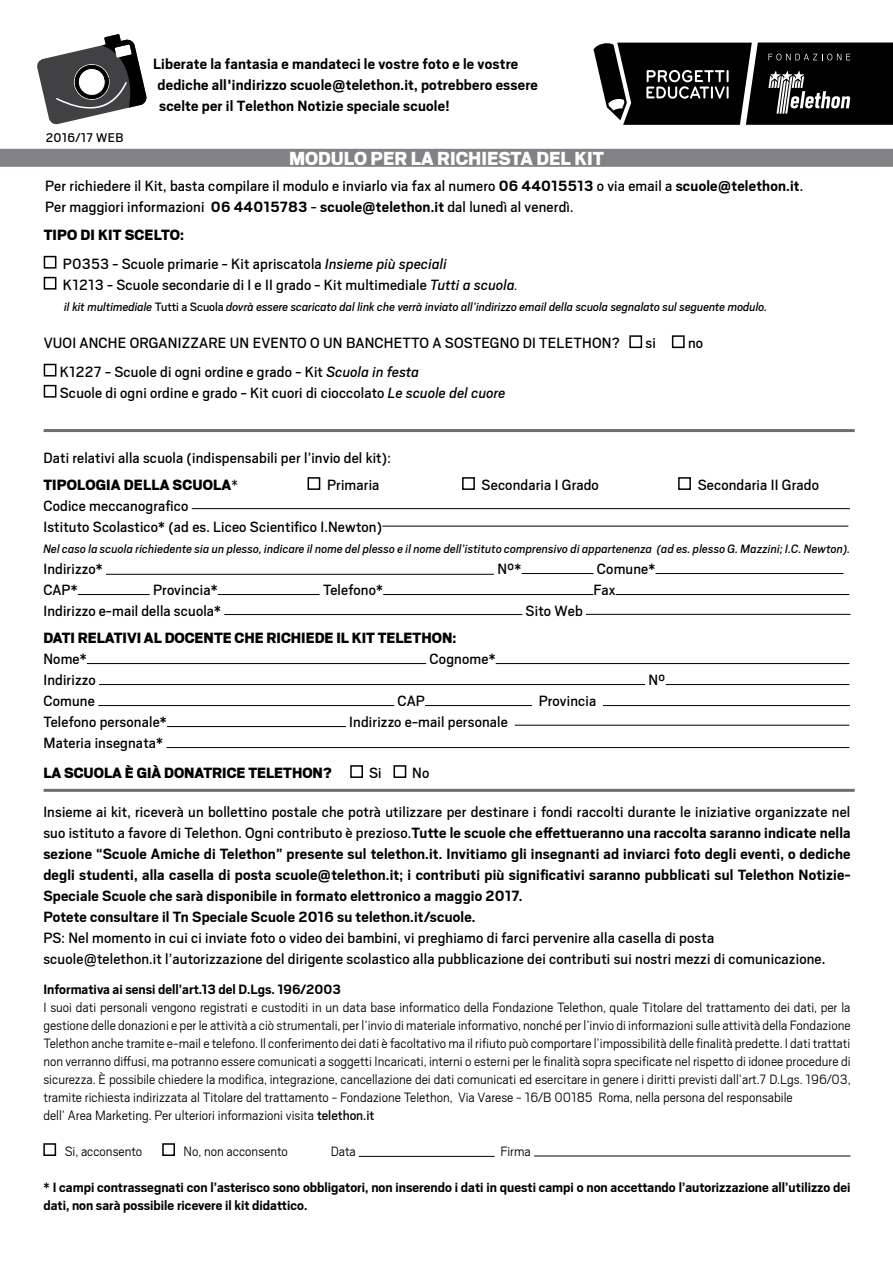
<style>
.page{position:relative;width:893px;height:1263px;background:#fff}
.page>*{position:absolute;margin:0;border:0;box-sizing:border-box;transform-origin:0 0}
.t1{font:900 21px "Scout";color:#fff}
.t2{font:16.5px/21px "Scout";letter-spacing:.01em;color:#000}
.t3{font:700 16.5px/21px "Scout";letter-spacing:.01em;color:#000}
.t4{font:900 16.5px "Scout";color:#000}
.t5{font:300 15px/18px "Scout";color:#000}
.t6{font:700 15px/18px "Scout";color:#000}
.t7{font:14.1px "Scout";letter-spacing:.01em;color:#000}
.t8{font:italic 13.5px "Scout";color:#000}
.s1{font-weight:700}
.s2{font-weight:900}
.s3{font-style:italic}
.s4{font-style:italic;font-size:13.5px}
.s5{font-style:normal}
.s6{font-weight:300}
.s7{font-weight:400}
.s8{font-size:18px}
</style>
<div class="page">
<div style="left:44px;top:256px;width:12px;height:13px;border:2px solid #000"></div>
<div style="left:44px;top:277px;width:12px;height:13px;border:2px solid #000"></div>
<div style="left:629px;top:335px;width:13px;height:13px;border:2px solid #000"></div>
<div style="left:672px;top:335px;width:13px;height:13px;border:2px solid #000"></div>
<div style="left:44px;top:364px;width:12px;height:12px;border:2px solid #000"></div>
<div style="left:44px;top:385px;width:12px;height:13px;border:2px solid #000"></div>
<div style="left:308px;top:477px;width:12px;height:13px;border:2px solid #000"></div>
<div style="left:462px;top:477px;width:13px;height:13px;border:2px solid #000"></div>
<div style="left:678px;top:477px;width:13px;height:13px;border:2px solid #000"></div>
<hr style="left:192px;top:508px;width:658px;height:1px;background:#000">
<hr style="left:106px;top:574px;width:388px;height:1px;background:#000">
<hr style="left:522px;top:573px;width:71px;height:1px;background:#000">
<hr style="left:655px;top:573px;width:188px;height:1px;background:#000">
<hr style="left:78px;top:594px;width:72px;height:1px;background:#000">
<hr style="left:218px;top:594px;width:102px;height:1px;background:#000">
<hr style="left:383px;top:594px;width:210px;height:1px;background:#000">
<hr style="left:616px;top:594px;width:233px;height:1px;background:#000">
<hr style="left:224px;top:614px;width:298px;height:1px;background:#000">
<hr style="left:586px;top:614px;width:264px;height:1px;background:#000">
<hr style="left:87px;top:663px;width:339px;height:1px;background:#000">
<hr style="left:496px;top:663px;width:353px;height:1px;background:#000">
<hr style="left:99px;top:684px;width:546px;height:1px;background:#000">
<hr style="left:666px;top:684px;width:183px;height:1px;background:#000">
<hr style="left:98px;top:705px;width:296px;height:1px;background:#000">
<hr style="left:425px;top:705px;width:107px;height:1px;background:#000">
<hr style="left:603px;top:705px;width:247px;height:1px;background:#000">
<hr style="left:167px;top:726px;width:179px;height:1px;background:#000">
<hr style="left:515px;top:725px;width:334px;height:1px;background:#000">
<hr style="left:167px;top:747px;width:682px;height:1px;background:#000">
<div style="left:350px;top:765px;width:13px;height:13px;border:2px solid #000"></div>
<div style="left:393px;top:765px;width:13px;height:13px;border:2px solid #000"></div>
<div style="left:43px;top:1143px;width:13px;height:13px;border:2px solid #000"></div>
<div style="left:162px;top:1143px;width:13px;height:13px;border:2px solid #000"></div>
<hr style="left:359px;top:1156px;width:136px;height:1px;background:#000">
<div style="left:0;top:149px;width:893px;height:18px;background:#808285"></div>
<hr style="left:534px;top:1155px;width:316px;height:1px;background:#000">
<hr style="left:382px;top:526px;width:466px;height:1px;background:#000">
<svg style="left:37px;top:34px;width:110px;height:91px"></svg>
<hr style="left:44px;top:429px;width:811px;height:3px;background:#6d6e71">
<hr style="left:44px;top:789px;width:811px;height:3px;background:#6d6e71">
<svg style="left:594px;top:42px;width:299px;height:83px;background:#282828"></svg>
<p class="t7" style="left:46px;top:128px;width:79px">2016/17 WEB</p>
<p class="t3" style="left:153px;top:52px;width:386px">Liberate la fantasia e mandateci le vostre foto e le vostre dediche all'indirizzo scuole@telethon.it, potrebbero essere scelte per il Telethon Notizie speciale scuole!</p>
<p class="t1" style="left:289px;top:145px;width:316px">MODULO PER LA RICHIESTA DEL KIT</p>
<p class="t2" style="left:45px;top:175px;width:760px">Per richiedere il Kit, basta compilare il modulo e inviarlo via fax al numero <span class="s1">06 44015513</span> o via email a <span class="s1">scuole@telethon.it</span>.<br>Per maggiori informazioni <span class="s1">06 44015783</span> - <span class="s1">scuole@telethon.it</span> dal lunedì al venerdì.</p>
<p class="t2" style="left:63px;top:220px;width:385px;line-height:28.5px;text-indent:-19px"><span class="s2">TIPO DI KIT SCELTO:<br></span>P0353 - Scuole primarie - Kit apriscatola <span class="s3">Insieme più speciali</span></p>
<p class="t2" style="left:63px;top:273px;width:456px">K1213 - Scuole secondarie di I e II grado - Kit multimediale <span class="s3">Tutti a scuola</span><span class="s4">.</span></p>
<p class="t8" style="left:64px;top:298px;width:704px">il kit multimediale <span class="s5">Tutti a Scuola</span> dovrà essere scaricato dal link che verrà inviato all’indirizzo email della scuola segnalato sul seguente modulo.</p>
<p class="t2" style="left:44px;top:332px;width:577px">VUOI ANCHE ORGANIZZARE UN EVENTO O UN BANCHETTO A SOSTEGNO DI TELETHON?</p>
<p class="t2" style="left:645px;top:332px;width:12px">si</p>
<p class="t2" style="left:688px;top:332px;width:17px">no</p>
<p class="t2" style="left:60px;top:360px;width:447px">K1227 - Scuole di ogni ordine e grado - Kit <span class="s3">Scuola in festa<br></span>Scuole di ogni ordine e grado - Kit cuori di cioccolato <span class="s3">Le scuole del cuore</span></p>
<p class="t2" style="left:43px;top:443px;width:349px;line-height:27px">Dati relativi alla scuola (indispensabili per l’invio del kit):<br><span class="s2">TIPOLOGIA DELLA SCUOLA</span><span class="s6">*</span></p>
<p class="t2" style="left:327px;top:473px;width:54px">Primaria</p>
<p class="t2" style="left:482px;top:473px;width:119px">Secondaria I Grado</p>
<p class="t2" style="left:698px;top:473px;width:123px">Secondaria II Grado</p>
<p class="t2" style="left:43px;top:494px;width:340px">Codice meccanografico<br>Istituto Scolastico* (ad es. Liceo Scientifico I.Newton)</p>
<p class="t8" style="left:43px;top:540px;width:808px">Nel caso la scuola richiedente sia un plesso, indicare il nome del plesso e il nome dell’istituto comprensivo di appartenenza (ad es. plesso G. Mazzini; I.C. Newton).</p>
<p class="t2" style="left:43px;top:557px;width:61px">Indirizzo*</p>
<p class="t2" style="left:497px;top:557px;width:26px">N°*</p>
<p class="t2" style="left:597px;top:557px;width:60px">Comune*</p>
<p class="t2" style="left:43px;top:578px;width:36px">CAP*</p>
<p class="t2" style="left:153px;top:578px;width:66px">Provincia*</p>
<p class="t2" style="left:323px;top:578px;width:61px">Telefono*</p>
<p class="t2" style="left:593px;top:578px;width:24px">Fax</p>
<p class="t2" style="left:43px;top:599px;width:179px">Indirizzo e-mail della scuola*</p>
<p class="t2" style="left:526px;top:599px;width:59px">Sito Web</p>
<p class="t4" style="left:43px;top:627px;width:414px">DATI RELATIVI AL DOCENTE CHE RICHIEDE IL KIT TELETHON:</p>
<p class="t2" style="left:43px;top:647px;width:45px">Nome*</p>
<p class="t2" style="left:430px;top:647px;width:67px">Cognome*</p>
<p class="t2" style="left:43px;top:668px;width:54px">Indirizzo</p>
<p class="t2" style="left:648px;top:668px;width:19px">N°</p>
<p class="t2" style="left:43px;top:689px;width:53px">Comune</p>
<p class="t2" style="left:398px;top:689px;width:29px">CAP</p>
<p class="t2" style="left:539px;top:689px;width:59px">Provincia</p>
<p class="t2" style="left:43px;top:710px;width:125px">Telefono personale*</p>
<p class="t2" style="left:349px;top:710px;width:160px">Indirizzo e-mail personale</p>
<p class="t2" style="left:43px;top:731px;width:121px">Materia insegnata*</p>
<p class="t4" style="left:43px;top:762px;width:290px">LA SCUOLA È GIÀ DONATRICE TELETHON?</p>
<p class="t2" style="left:369px;top:761px;width:14px">Si</p>
<p class="t2" style="left:412px;top:761px;width:18px">No</p>
<p class="t3" style="left:43px;top:800px;width:809px"><span class="s7">Insieme ai kit, riceverà un bollettino postale che potrà utilizzare per destinare i fondi raccolti durante le iniziative organizzate nel suo istituto a favore di Telethon. Ogni contributo è prezioso.</span>Tutte le scuole che effettueranno una raccolta saranno indicate nella sezione “Scuole Amiche di Telethon” presente sul telethon.it. Invitiamo gli insegnanti ad inviarci foto degli eventi, o dediche degli studenti, alla casella di posta scuole@telethon.it; i contributi più significativi saranno pubblicati sul Telethon Notizie-Speciale Scuole che sarà disponibile in formato elettronico a maggio 2017.<br>Potete consultare il Tn Speciale Scuole 2016 su telethon.it/scuole.</p>
<p class="t2" style="left:43px;top:926px;width:784px">PS: Nel momento in cui ci inviate foto o video dei bambini, vi preghiamo di farci pervenire alla casella di posta scuole@telethon.it l’autorizzazione del dirigente scolastico alla pubblicazione dei contributi sui nostri mezzi di comunicazione<span class="s8">.</span></p>
<p class="t6" style="left:43px;top:979px;width:299px">Informativa ai sensi dell’art.13 del D.Lgs. 196/2003</p>
<p class="t5" style="left:43px;top:997px;width:809px">I suoi dati personali vengono registrati e custoditi in un data base informatico della Fondazione Telethon, quale Titolare del trattamento dei dati, per la gestione delle donazioni e per le attività a ciò strumentali, per l’invio di materiale informativo, nonché per l’invio di informazioni sulle attività della Fondazione Telethon anche tramite e-mail e telefono. Il conferimento dei dati è facoltativo ma il rifiuto può comportare l’impossibilità delle finalità predette. I dati trattati non verranno diffusi, ma potranno essere comunicati a soggetti Incaricati, interni o esterni per le finalità sopra specificate nel rispetto di idonee procedure di sicurezza. È possibile chiedere la modifica, integrazione, cancellazione dei dati comunicati ed esercitare in genere i diritti previsti dall’art.7 D.Lgs. 196/03, tramite richiesta indirizzata al Titolare del trattamento - Fondazione Telethon, Via Varese - 16/B 00185 Roma, nella persona del responsabile<br>dell’ Area Marketing. Per ulteriori informazioni visita <span class="s7">telethon.it</span></p>
<p class="t5" style="left:65px;top:1141px;width:85px">Si, acconsento ☐</p>
<p class="t5" style="left:184px;top:1141px;width:106px">No, non acconsento</p>
<p class="t5" style="left:331px;top:1141px;width:27px">Data</p>
<p class="t5" style="left:500px;top:1141px;width:32px">Firma</p>
<p class="t6" style="left:43px;top:1177px;width:809px"><span class="s7">*</span> I campi contrassegnati con l’asterisco sono obbligatori, non inserendo i dati in questi campi o non accettando l’autorizzazione all’utilizzo dei dati, non sarà possibile ricevere il kit didattico.</p>
</div>
